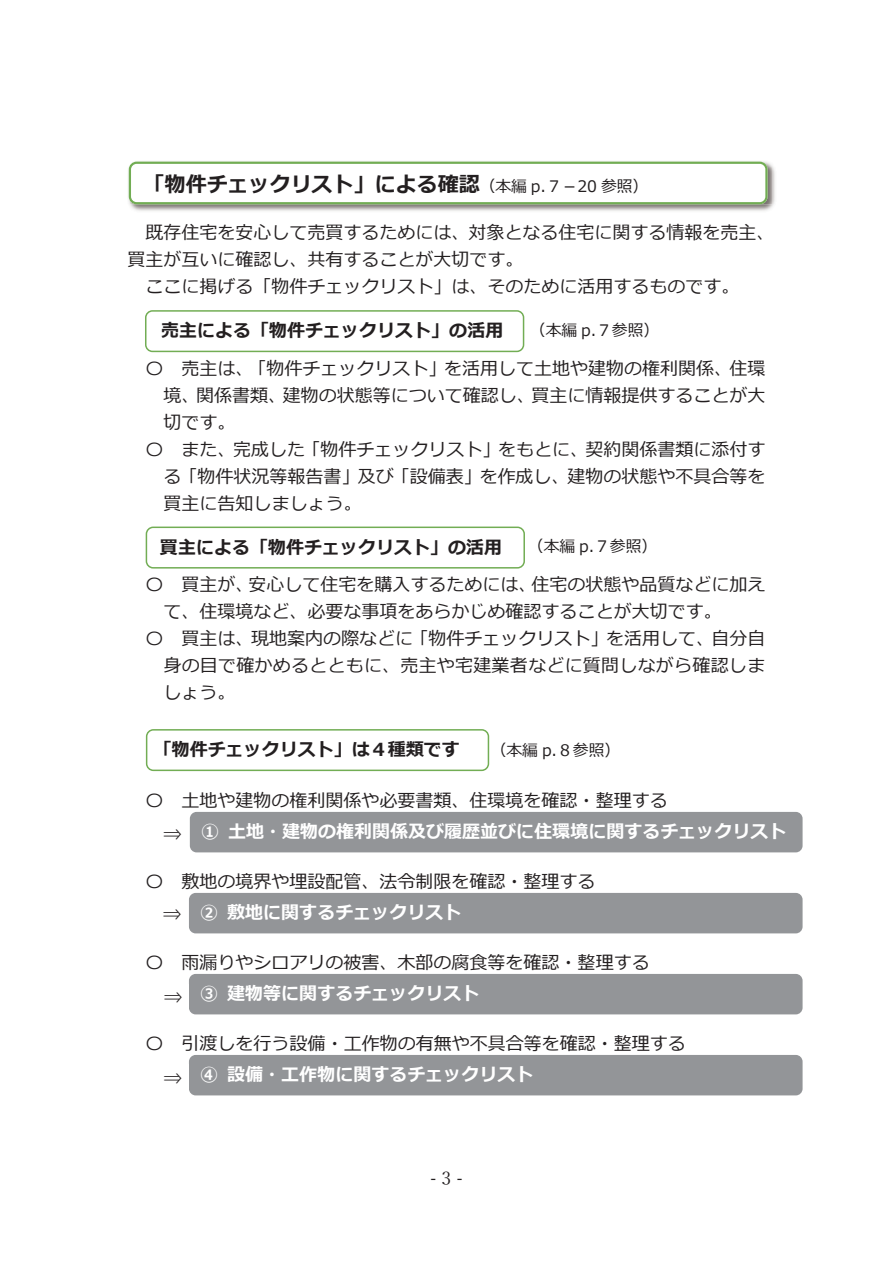
<style>
.page{position:relative;width:893px;height:1263px;background:#fff}
.page>*{position:absolute;margin:0;border:0;box-sizing:border-box;transform-origin:0 0}
.t1{font:700 21px "Meiryo";color:#231f20}
.t2{font:18px "Meiryo";color:#231f20}
.t3{font:700 18px "Meiryo";color:#fff}
.t4{font:700 18px "Meiryo";color:#231f20}
.t5{font:18px "Yu Mincho";color:#231f20}
.t6{font:15.9px "Meiryo";letter-spacing:-.01em;color:#231f20}
.s1{font-weight:400;font-size:15.9px}
</style>
<div class="page">
<img style="left:128px;top:161px;width:647px;height:50px">
<svg style="left:129px;top:162px;width:639px;height:42px"></svg>
<img style="left:133px;top:170px;width:630px;height:25px">
<div style="left:145px;top:310px;width:379px;height:42px;background:#fff;border:2px solid #72ad54;border-radius:7px"></div>
<div style="left:146px;top:527px;width:379px;height:42px;background:#fff;border:2px solid #72ad54;border-radius:7px"></div>
<div style="left:146px;top:729px;width:343px;height:42px;background:#fff;border:2px solid #72ad54;border-radius:7px"></div>
<div style="left:190px;top:812px;width:613px;height:40px;background:#939598;border-radius:7px"></div>
<div style="left:189px;top:893px;width:614px;height:40px;background:#939598;border-radius:7px"></div>
<div style="left:189px;top:974px;width:614px;height:40px;background:#939598;border-radius:7px"></div>
<div style="left:189px;top:1055px;width:614px;height:40px;background:#939598;border-radius:7px"></div>
<p class="t1" style="left:144px;top:169px;width:506px">「物件チェックリスト」による確認<span class="s1">（本編 p.７－20 参照）</span></p>
<p class="t2" style="left:146px;top:220px;width:630px">既存住宅を安心して売買するためには、対象となる住宅に関する情報を売主、</p>
<p class="t2" style="left:128px;top:247px;width:397px">買主が互いに確認し、共有することが大切です。</p>
<p class="t2" style="left:146px;top:274px;width:595px">ここに掲げる「物件チェックリスト」は、そのために活用するものです。</p>
<p class="t4" style="left:161px;top:318px;width:344px">売主による「物件チェックリスト」の活用</p>
<p class="t6" style="left:530px;top:320px;width:131px">（本編 p.７参照）</p>
<p class="t2" style="left:146px;top:355px;width:621px">〇 売主は、「物件チェックリスト」を活用して土地や建物の権利関係、住環</p>
<p class="t2" style="left:164px;top:382px;width:603px">境、関係書類、建物の状態等について確認し、買主に情報提供することが大</p>
<p class="t2" style="left:164px;top:409px;width:73px">切です。</p>
<p class="t2" style="left:146px;top:436px;width:621px">〇 また、完成した「物件チェックリスト」をもとに、契約関係書類に添付す</p>
<p class="t2" style="left:164px;top:463px;width:603px">る「物件状況等報告書」及び「設備表」を作成し、建物の状態や不具合等を</p>
<p class="t2" style="left:164px;top:490px;width:200px">買主に告知しましょう。</p>
<p class="t4" style="left:160px;top:534px;width:344px">買主による「物件チェックリスト」の活用</p>
<p class="t6" style="left:528px;top:535px;width:131px">（本編 p.７参照）</p>
<p class="t2" style="left:146px;top:571px;width:621px">〇 買主が、安心して住宅を購入するためには、住宅の状態や品質などに加え</p>
<p class="t2" style="left:164px;top:598px;width:560px">て、住環境など、必要な事項をあらかじめ確認することが大切です。</p>
<p class="t2" style="left:146px;top:625px;width:621px">〇 買主は、現地案内の際などに「物件チェックリスト」を活用して、自分自</p>
<p class="t2" style="left:164px;top:652px;width:603px">身の目で確かめるとともに、売主や宅建業者などに質問しながら確認しま</p>
<p class="t2" style="left:164px;top:679px;width:73px">しょう。</p>
<p class="t4" style="left:154px;top:737px;width:308px">「物件チェックリスト」は４種類です</p>
<p class="t6" style="left:491px;top:739px;width:131px">（本編 p.８参照）</p>
<p class="t2" style="left:146px;top:787px;width:523px">〇 土地や建物の権利関係や必要書類、住環境を確認・整理する</p>
<p class="t2" style="left:163px;top:821px;width:19px">⇒</p>
<p class="t3" style="left:201px;top:819px;width:587px">① 土地・建物の権利関係及び履歴並びに住環境に関するチェックリスト</p>
<p class="t2" style="left:146px;top:869px;width:451px">〇 敷地の境界や埋設配管、法令制限を確認・整理する</p>
<p class="t2" style="left:163px;top:902px;width:19px">⇒</p>
<p class="t3" style="left:200px;top:900px;width:263px">② 敷地に関するチェックリスト</p>
<p class="t2" style="left:146px;top:950px;width:505px">〇 雨漏りやシロアリの被害、木部の腐食等を確認・整理する</p>
<p class="t2" style="left:164px;top:985px;width:19px">⇒</p>
<p class="t3" style="left:200px;top:981px;width:281px">③ 建物等に関するチェックリスト</p>
<p class="t2" style="left:146px;top:1031px;width:542px">〇 引渡しを行う設備・工作物の有無や不具合等を確認・整理する</p>
<p class="t2" style="left:164px;top:1065px;width:19px">⇒</p>
<p class="t3" style="left:200px;top:1062px;width:335px">④ 設備・工作物に関するチェックリスト</p>
<p class="t5" style="left:430px;top:1162px;width:35px">- 3 -</p>
</div>
